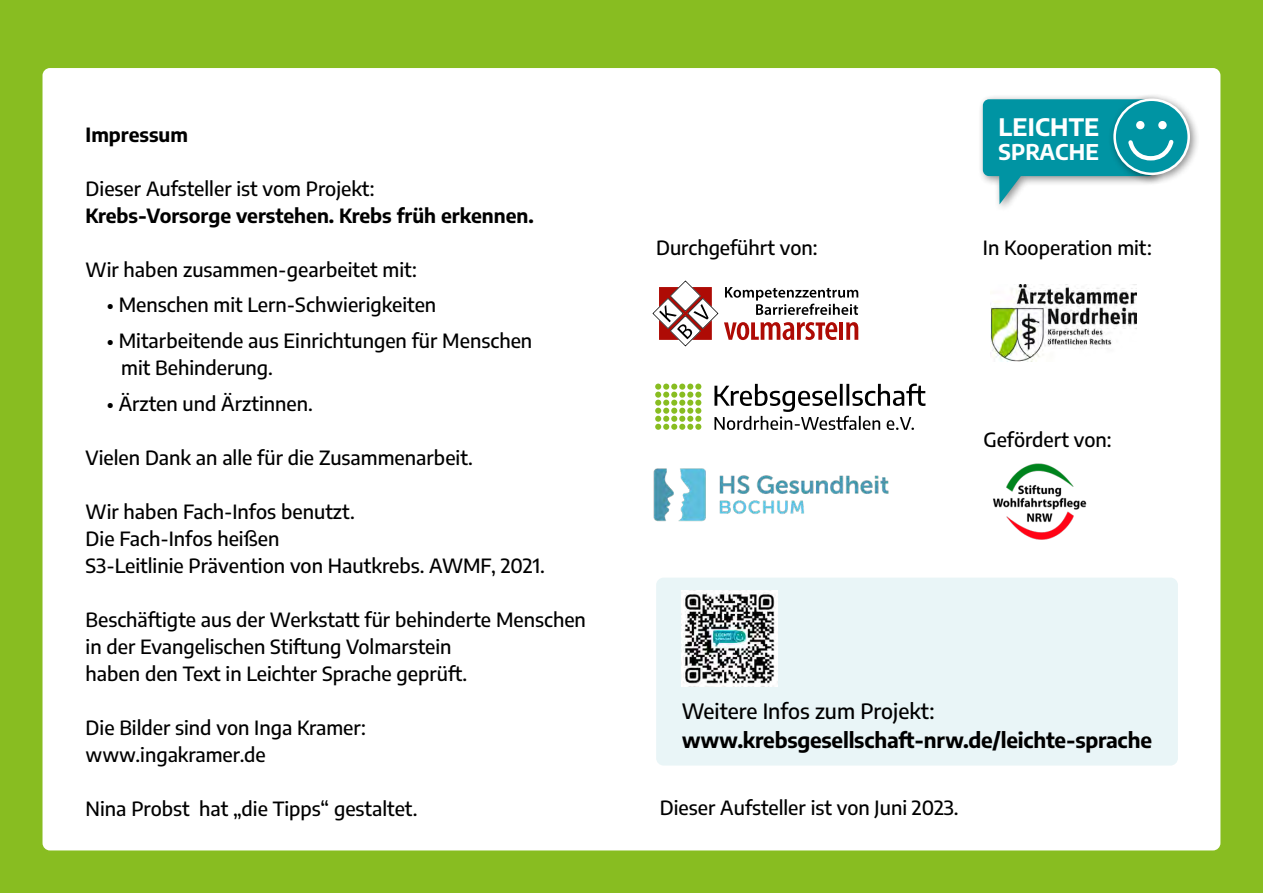
<style>
.page{position:relative;width:1263px;height:893px;background:#88bd21}
.page>*{position:absolute;margin:0;border:0;box-sizing:border-box;transform-origin:0 0}
.t1{font:700 24px "Encode Sans";letter-spacing:.01em;color:#fff}
.t2{font:700 21.6px "Encode Sans";letter-spacing:.01em;color:#fff}
.t3{font:700 21px "Encode Sans";letter-spacing:-.01em;color:#000}
.t4{font:500 21px "Encode Sans";color:#000}
.t5{font:500 19.5px/27px "Encode Sans";color:#000}
.t6{font:700 19.5px "Encode Sans";color:#000}
</style>
<div class="page">
<div style="left:43px;top:68px;width:1177px;height:782px;background:#fff;border-radius:7px"></div>
<div style="left:977px;top:94px;width:188px;height:120px;background:#000;opacity:.45"></div>
<div style="left:1108px;top:93px;width:92px;height:92px;background:#000;opacity:.45"></div>
<svg style="left:1115px;top:100px;width:74px;height:74px"></svg>
<svg style="left:983px;top:99px;width:192px;height:105px"></svg>
<div style="left:1136px;top:121px;width:8px;height:8px;background:#fff;border-radius:50%"></div>
<div style="left:1158px;top:121px;width:9px;height:8px;background:#fff;border-radius:50%"></div>
<div style="left:656px;top:578px;width:522px;height:187px;background:#e9f5f7;border-radius:7px"></div>
<img style="left:682px;top:591px;width:95px;height:96px">
<img style="left:993px;top:463px;width:94px;height:77px">
<svg style="left:846px;top:322px;width:12px;height:18px"></svg>
<hr style="left:839px;top:322px;width:4px;height:18px;background:#ae0b05">
<svg style="left:724px;top:322px;width:113px;height:18px"></svg>
<svg style="left:725px;top:287px;width:133px;height:28px"></svg>
<svg style="left:652px;top:280px;width:66px;height:66px"></svg>
<img style="left:990px;top:285px;width:146px;height:76px">
<img style="left:653px;top:468px;width:236px;height:54px">
<svg style="left:714px;top:384px;width:211px;height:46px"></svg>
<svg style="left:655px;top:384px;width:46px;height:46px"></svg>
<p class="t1" style="left:998px;top:110px;width:102px">LEICHTE</p>
<p class="t2" style="left:998px;top:137px;width:102px">SPRACHE</p>
<p class="t6" style="left:86px;top:121px;width:104px">Impressum</p>
<p class="t5" style="left:86px;top:174px;width:291px">Dieser Aufsteller ist vom Projekt:</p>
<p class="t6" style="left:86px;top:202px;width:450px">Krebs-Vorsorge verstehen. Krebs früh erkennen.</p>
<p class="t5" style="left:86px;top:255px;width:333px">Wir haben zusammen-gearbeitet mit:</p>
<p class="t5" style="left:107px;top:291px;width:331px">• Menschen mit Lern-Schwierigkeiten</p>
<p class="t5" style="left:121px;top:326px;width:412px;text-indent:-14px">• Mitarbeitende aus Einrichtungen für Menschen mit Behinderung.</p>
<p class="t5" style="left:107px;top:389px;width:208px">• Ärzten und Ärztinnen.</p>
<p class="t5" style="left:86px;top:443px;width:389px">Vielen Dank an alle für die Zusammenarbeit.</p>
<p class="t5" style="left:86px;top:497px;width:461px">Wir haben Fach-Infos benutzt.<br>Die Fach-Infos heißen<br>S3-Leitlinie Prävention von Hautkrebs. AWMF, 2021.</p>
<p class="t5" style="left:86px;top:605px;width:502px">Beschäftigte aus der Werkstatt für behinderte Menschen in der Evangelischen Stiftung Volmarstein<br>haben den Text in Leichter Sprache geprüft.</p>
<p class="t5" style="left:86px;top:713px;width:282px">Die Bilder sind von Inga Kramer: www.ingakramer.de</p>
<p class="t5" style="left:86px;top:794px;width:333px">Nina Probst hat „die Tipps“ gestaltet.</p>
<p class="t5" style="left:660px;top:794px;width:300px">Dieser Aufsteller ist von Juni 2023.</p>
<p class="t5" style="left:656px;top:233px;width:163px">Durchgeführt von:</p>
<p class="t5" style="left:983px;top:233px;width:170px">In Kooperation mit:</p>
<p class="t5" style="left:983px;top:425px;width:130px">Gefördert von:</p>
<p class="t4" style="left:682px;top:697px;width:254px">Weitere Infos zum Projekt:</p>
<p class="t3" style="left:682px;top:726px;width:472px">www.krebsgesellschaft-nrw.de/leichte-sprache</p>
</div>
